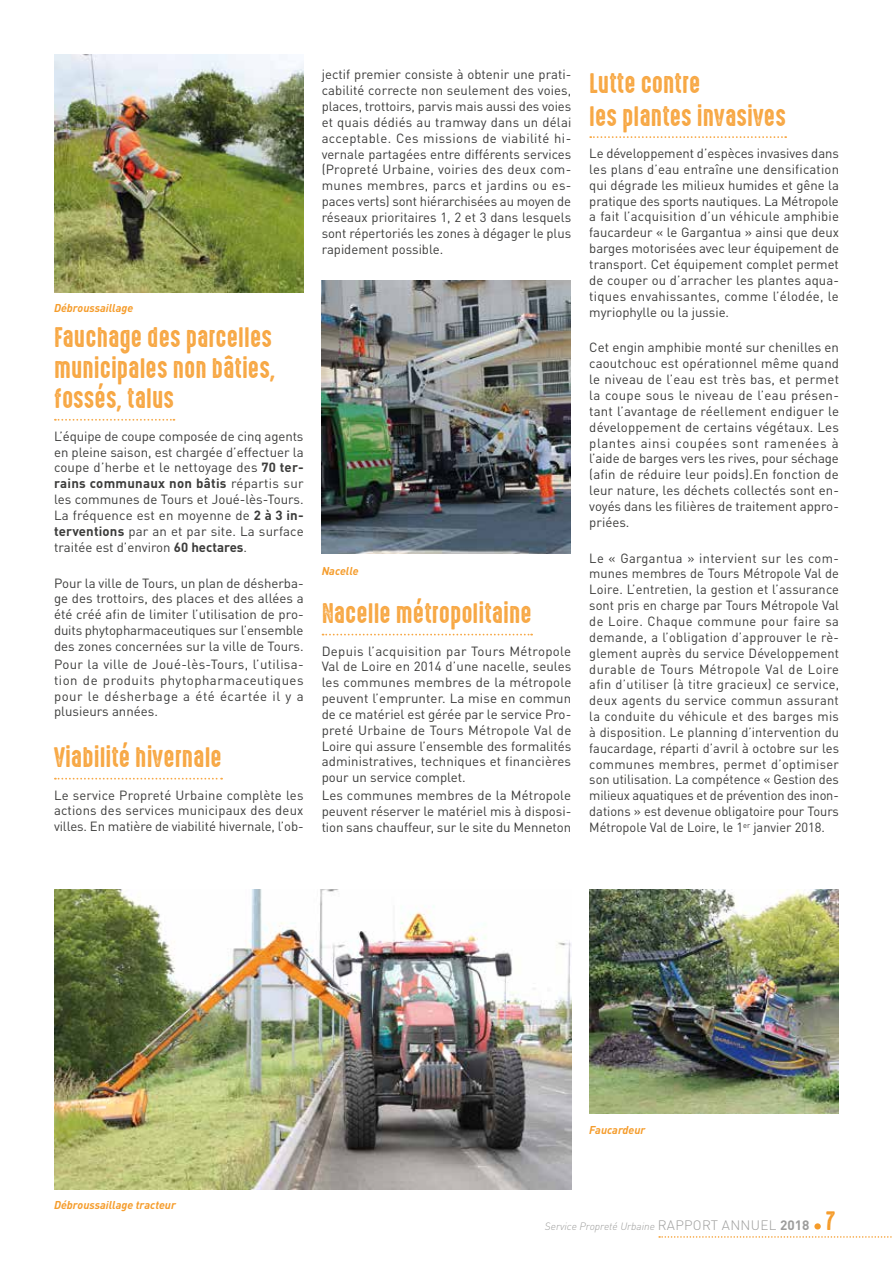
<style>
.page{position:relative;width:893px;height:1263px;background:#fff}
.page>*{position:absolute;margin:0;border:0;box-sizing:border-box;transform-origin:0 0}
.t1{font:25.5px/30.6px "High Voltage Rough";color:#f7a743}
.t2{font:13.2px/15.9px "DIN Pro";color:#3c3c3b;text-align:justify}
.t3{font:italic 700 11.25px "DIN Pro";color:#f59c2b}
.t4{font:italic 300 10.5px "DIN Pro";color:#9d9d9c}
.s1{font-weight:700}
.s2{font-style:normal;font-size:13.5px}
.s3{font-weight:700;font-style:normal;font-size:13.5px}
.s4{font-family:"High Voltage Rough";font-weight:400;font-style:normal;font-size:24px;color:#f59c2b}
</style>
<div class="page">
<div style="left:814px;top:1223px;width:7px;height:6px;background:#f59c2b;border-radius:50%"></div>
<svg style="left:659px;top:1236px;width:233px;height:2px"></svg>
<svg style="left:55px;top:419px;width:119px;height:2px"></svg>
<svg style="left:55px;top:778px;width:167px;height:1px"></svg>
<svg style="left:323px;top:634px;width:209px;height:1px"></svg>
<svg style="left:590px;top:136px;width:196px;height:2px"></svg>
<img style="left:54px;top:54px;width:250px;height:239px">
<img style="left:322px;top:281px;width:248px;height:273px">
<img style="left:54px;top:890px;width:517px;height:299px">
<img style="left:589px;top:890px;width:250px;height:224px">
<p class="t2" style="left:322px;top:65px;width:251px">jectif premier consiste à obtenir une prati&shy;cabilité correcte non seulement des voies, places, trottoirs, parvis mais aussi des voies et quais dédiés au tramway dans un délai acceptable. Ces missions de viabilité hi&shy;vernale partagées entre différents services (Propreté Urbaine, voiries des deux com&shy;munes membres, parcs et jardins ou es&shy;paces verts) sont hiérarchisées au moyen de réseaux prioritaires 1, 2 et 3 dans lesquels sont répertoriés les zones à dégager le plus rapidement possible.</p>
<p class="t3" style="left:54px;top:298px;width:81px">Débroussaillage</p>
<h1 class="t1" style="left:54px;top:323px;width:223px">Fauchage des parcelles municipales non bâties, fossés, talus</h1>
<p class="t2" style="left:54px;top:427px;width:251px">L’équipe de coupe composée de cinq agents en pleine saison, est chargée d’effectuer la coupe d’herbe et le nettoyage des <span class="s1">70 ter&shy;rains communaux non bâtis</span> répartis sur les communes de Tours et Joué-lès-Tours.<br>La fréquence est en moyenne de <span class="s1">2 à 3 in&shy;terventions</span> par an et par site. La surface traitée est d’environ <span class="s1">60 hectares</span>.</p>
<p class="t2" style="left:54px;top:573px;width:251px">Pour la ville de Tours, un plan de désherba&shy;ge des trottoirs, des places et des allées a été créé afin de limiter l’utilisation de pro&shy;duits phytopharmaceutiques sur l’ensemble des zones concernées sur la ville de Tours.</p>
<p class="t2" style="left:54px;top:655px;width:251px">Pour la ville de Joué-lès-Tours, l’utilisa&shy;tion de produits phytopharmaceutiques pour le désherbage a été écartée il y a plusieurs années.</p>
<h1 class="t1" style="left:54px;top:743px;width:169px">Viabilité hivernale</h1>
<p class="t2" style="left:54px;top:786px;width:251px">Le service Propreté Urbaine complète les actions des services municipaux des deux villes. En matière de viabilité hivernale, l’ob-</p>
<p class="t3" style="left:322px;top:562px;width:39px">Nacelle</p>
<h1 class="t1" style="left:322px;top:599px;width:212px">Nacelle métropolitaine</h1>
<p class="t2" style="left:322px;top:641px;width:251px">Depuis l’acquisition par Tours Métropole Val de Loire en 2014 d’une nacelle, seules les communes membres de la métropole peuvent l’emprunter. La mise en commun de ce matériel est gérée par le service Pro&shy;preté Urbaine de Tours Métropole Val de Loire qui assure l’ensemble des formalités administratives, techniques et financières pour un service complet.</p>
<p class="t2" style="left:322px;top:786px;width:251px">Les communes membres de la Métropole peuvent réserver le matériel mis à disposi&shy;tion sans chauffeur, sur le site du Menneton</p>
<h1 class="t1" style="left:589px;top:67px;width:198px;line-height:33px">Lutte contre<br>les plantes invasives</h1>
<p class="t2" style="left:589px;top:144px;width:251px">Le développement d’espèces invasives dans les plans d’eau entraîne une densification qui dégrade les milieux humides et gêne la pratique des sports nautiques. La Métropole a fait l’acquisition d’un véhicule amphibie faucardeur « le Gargantua » ainsi que deux barges motorisées avec leur équipement de transport. Cet équipement complet permet de couper ou d’arracher les plantes aqua&shy;tiques envahissantes, comme l’élodée, le myriophylle ou la jussie.</p>
<p class="t2" style="left:589px;top:338px;width:251px">Cet engin amphibie monté sur chenilles en caoutchouc est opérationnel même quand le niveau de l’eau est très bas, et permet la coupe sous le niveau de l’eau présen&shy;tant l’avantage de réellement endiguer le développement de certains végétaux. Les plantes ainsi coupées sont ramenées à l’aide de barges vers les rives, pour séchage (afin de réduire leur poids).En fonction de leur nature, les déchets collectés sont en&shy;voyés dans les filières de traitement appro&shy;priées.</p>
<p class="t2" style="left:589px;top:549px;width:251px">Le « Gargantua » intervient sur les com&shy;munes membres de Tours Métropole Val de Loire. L’entretien, la gestion et l’assurance sont pris en charge par Tours Métropole Val de Loire. Chaque commune pour faire sa demande, a l’obligation d’approuver le rè&shy;glement auprès du service Développement durable de Tours Métropole Val de Loire afin d’utiliser (à titre gracieux) ce service, deux agents du service commun assurant la conduite du véhicule et des barges mis à disposition. Le planning d’intervention du faucardage, réparti d’avril à octobre sur les communes membres, permet d’optimiser son utilisation. La compétence « Gestion des milieux aquatiques et de prévention des inon&shy;dations » est devenue obligatoire pour Tours Métropole Val de Loire, le 1<sup>er</sup> janvier 2018.</p>
<p class="t3" style="left:54px;top:1196px;width:123px">Débroussaillage tracteur</p>
<p class="t3" style="left:589px;top:1121px;width:58px">Faucardeur</p>
<p class="t4" style="left:545px;top:1218px;width:292px">Service Propreté Urbaine <span class="s2">RAPPORT ANNUEL</span> <span class="s3">2018</span> <span class="s4">7</span></p>
</div>
